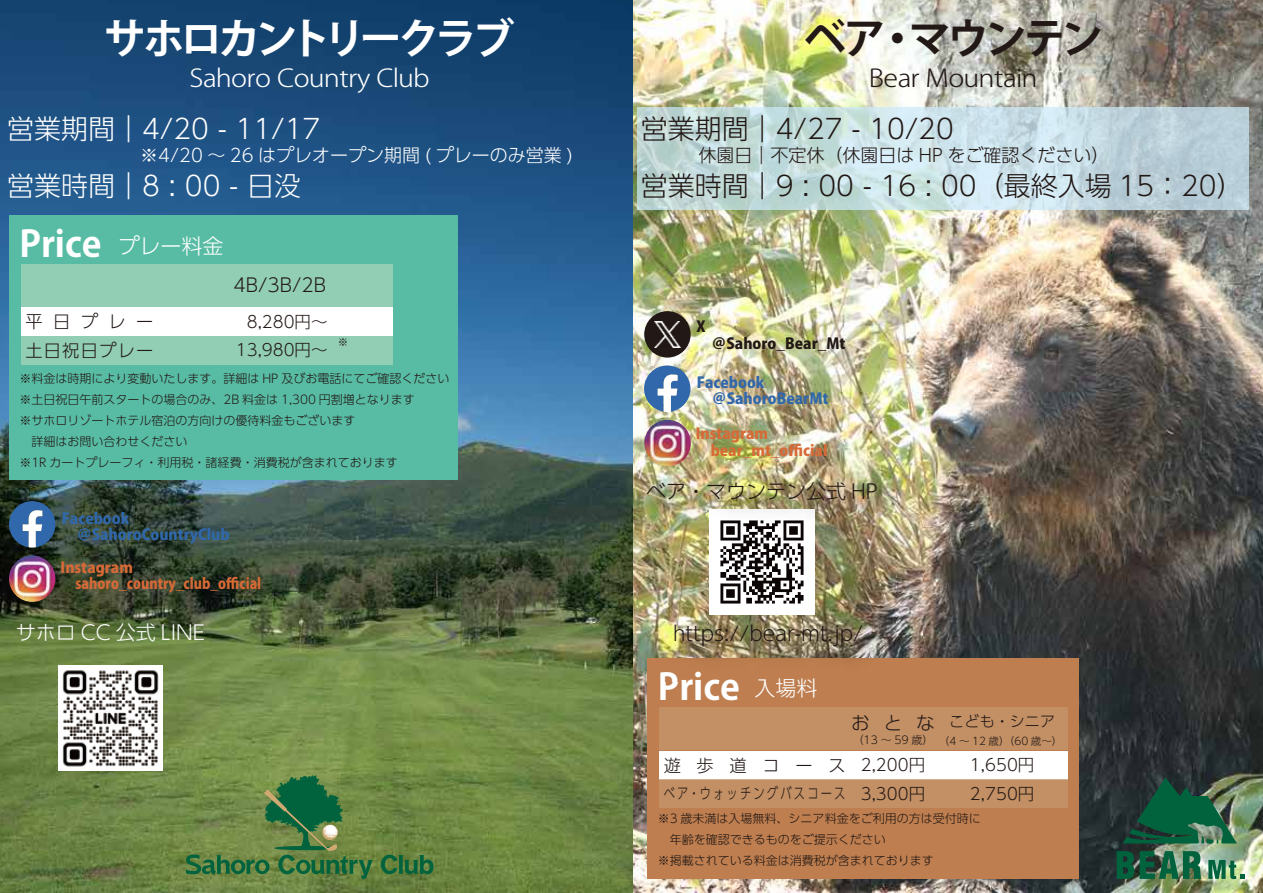
<style>
.page{position:relative;width:1263px;height:893px;background:#fff}
.page>*{position:absolute;margin:0;border:0;box-sizing:border-box;transform-origin:0 0}
.t1{font:700 42px "Koz Go Pro";letter-spacing:-.115em;color:#fff}
.t2{font:700 42px "Koz Go Pro";letter-spacing:-.1em;color:#221815}
.t3{font:700 36px "Koz Go Pro";color:#fff}
.t4{font:300 27px "UD Shin Go Pr 6 N";color:#221815}
.t5{font:300 27px "UD Shin Go Pr 6 N";color:#fff}
.t6{font:300 24.3px "Koz Go Pro";letter-spacing:-.025em;color:#fff;scale:1.11 1}
.t7{font:300 24.3px "Koz Go Pro";letter-spacing:-.025em;color:#221815;scale:1.11 1}
.t8{font:300 19.95px "UD Shin Go Pr 6 N";color:#221815}
.t9{font:300 19.95px "UD Shin Go Pr 6 N";color:#fff}
.t10{font:300 18.75px "UD Shin Go Pr 6 N";color:#221815}
.t11{font:300 18px "UD Shin Go Pr 6 N";color:#fff}
.t12{font:300 18px "UD Shin Go Pr 6 N";color:#221815}
.t13{font:300 17.1px/28.8px "UD Shin Go Pr 6 N";letter-spacing:.075em;color:#221815}
.t14{font:300 17.1px "UD Shin Go Pr 6 N";letter-spacing:.615em;color:#221815}
.t15{font:300 16.5px/28.8px "UD Shin Go Pr 6 N";color:#221815}
.t16{font:800 15px/16.5px "Koz Go Pro";color:#d76a36}
.t17{font:800 15px/16.5px "Koz Go Pro";color:#3068ab}
.t18{font:800 15px/16.5px "Koz Go Pro";color:#221815}
.t19{font:300 15px "UD Shin Go Pr 6 N";letter-spacing:.195em;color:#221815;scale:.75 1}
.t20{font:300 15px "UD Shin Go Pr 6 N";letter-spacing:.195em;color:#221815}
.t21{font:300 12px/20.9px "UD Shin Go Pr 6 N";color:#221815}
.t22{font:300 10.95px "UD Shin Go Pr 6 N";color:#221815}
.t23{font:300 10.5px "UD Shin Go Pr 6 N";color:#221815}
.s1{font-family:"UD Shin Go Pr 6 N";font-weight:300;font-size:21px}
</style>
<div class="page">
<img style="left:0;top:0;width:1263px;height:893px">
<svg style="left:637px;top:107px;width:611px;height:103px;background:#c4dbdf"></svg>
<svg style="left:381px;top:855px;width:52px;height:19px"></svg>
<svg style="left:186px;top:775px;width:187px;height:104px;background:#5b8346"></svg>
<div style="left:9px;top:215px;width:448px;height:264px;background:#58bca4"></div>
<div style="left:21px;top:307px;width:371px;height:29px;background:#fff"></div>
<div style="left:21px;top:336px;width:371px;height:29px;background:#91ceb3"></div>
<div style="left:21px;top:264px;width:371px;height:42px;background:#91ceb3"></div>
<div style="left:647px;top:658px;width:432px;height:221px;background:#be7e4f"></div>
<div style="left:659px;top:751px;width:408px;height:29px;background:#fff"></div>
<div style="left:659px;top:779px;width:408px;height:29px;background:#c39065"></div>
<div style="left:659px;top:708px;width:408px;height:42px;background:#c39065"></div>
<svg style="left:9px;top:501px;width:46px;height:47px;background:#507499"></svg>
<img style="left:9px;top:555px;width:46px;height:47px;border-radius:23px">
<div style="left:644px;top:311px;width:47px;height:47px;background:#221815;border-radius:50%"></div>
<img style="left:655px;top:321px;width:25px;height:26px">
<svg style="left:644px;top:365px;width:46px;height:47px"></svg>
<img style="left:644px;top:420px;width:47px;height:46px;border-radius:23px">
<img style="left:709px;top:539px;width:105px;height:72px">
<img style="left:634px;top:469px;width:277px;height:70px">
<img style="left:661px;top:611px;width:236px;height:48px">
<img style="left:58px;top:666px;width:105px;height:104px">
<img style="left:1122px;top:777px;width:115px;height:66px">
<svg style="left:1117px;top:851px;width:84px;height:28px;background:#27684a"></svg>
<svg style="left:1208px;top:860px;width:36px;height:19px"></svg>
<h1 class="t1" style="left:104px;top:12px;width:412px">サホロカントリークラブ</h1>
<h3 class="t6" style="left:190px;top:62px;width:218px">Sahoro Country Club</h3>
<h3 class="t7" style="left:869px;top:62px;width:154px">Bear Mountain</h3>
<h1 class="t2" style="left:804px;top:12px;width:300px">ベア・マウンテン</h1>
<h3 class="t5" style="left:7px;top:107px;width:315px">営業期間｜4/20 - 11/17</h3>
<h3 class="t11" style="left:140px;top:141px;width:434px">※4/20 ～ 26 はプレオープン期間 ( プレーのみ営業 )</h3>
<h3 class="t12" style="left:698px;top:141px;width:412px">休園日｜不定休（休園日は HP をご確認ください）</h3>
<h3 class="t4" style="left:641px;top:164px;width:605px">営業時間｜9 : 00 - 16 : 00（最終入場 15：20）</h3>
<h3 class="t4" style="left:641px;top:107px;width:315px">営業期間｜4/27 - 10/20</h3>
<h3 class="t5" style="left:7px;top:164px;width:295px">営業時間｜8 : 00 - 日没</h3>
<h2 class="t3" style="left:19px;top:220px;width:206px">Price <span class="s1">プレー料金</span></h2>
<h3 class="t10" style="left:234px;top:269px;width:94px">4B/3B/2B</h3>
<h3 class="t13" style="left:25px;top:307px;width:129px">平日プレー土日祝日プレー</h3>
<h3 class="t15" style="left:236px;top:306px;width:93px;text-align:right">8,280円～<br>13,980円～</h3>
<p class="t21" style="left:19px;top:368px;width:431px">※料金は時期により変動いたします。詳細は HP 及びお電話にてご確認ください※土日祝日午前スタートの場合のみ、2B 料金は 1,300 円割増となります<br>※サホロリゾートホテル宿泊の方向けの優待料金もございます<br>　詳細はお問い合わせください<br>※1R カートプレーフィ・利用税・諸経費・消費税が含まれております</p>
<p class="t23" style="left:338px;top:333px;width:12px">※</p>
<p class="t17" style="left:62px;top:511px;width:170px">Facebook<br>　＠SahoroCountryClub</p>
<p class="t16" style="left:76px;top:560px;width:187px;text-indent:-15px">Instagram sahoro_country_club_official</p>
<h3 class="t9" style="left:16px;top:616px;width:191px">サホロ CC 公式 LINE</h3>
<p class="t18" style="left:697px;top:320px;width:150px">X<br>　＠Sahoro_Bear_Mt</p>
<p class="t17" style="left:697px;top:375px;width:133px">Facebook<br>　＠SahoroBearMt</p>
<p class="t16" style="left:696px;top:427px;width:133px">Instagram　bear_mt_official</p>
<h3 class="t8" style="left:646px;top:475px;width:233px">ベア・マウンテン公式 HP</h3>
<h3 class="t8" style="left:673px;top:618px;width:192px">https://bear-mt.jp/</h3>
<h2 class="t3" style="left:658px;top:664px;width:161px">Price <span class="s1">入場料</span></h2>
<h3 class="t14" style="left:664px;top:751px;width:183px">遊歩道コース</h3>
<p class="t19" style="left:664px;top:781px;width:244px">ベア・ウォッチングバスコース</p>
<h3 class="t10" style="left:851px;top:708px;width:85px">おとな</h3>
<p class="t22" style="left:853px;top:731px;width:82px">（13 ～ 59 歳）</p>
<p class="t20" style="left:949px;top:709px;width:107px">こども・シニア</p>
<p class="t23" style="left:939px;top:732px;width:125px">（4 ～ 12 歳）（60 歳～）</p>
<h3 class="t15" style="left:861px;top:750px;width:66px">2,200円<br>3,300円</h3>
<h3 class="t15" style="left:970px;top:750px;width:66px">1,650円<br>2,750円</h3>
<p class="t21" style="left:658px;top:808px;width:324px">※3 歳未満は入場無料、シニア料金をご利用の方は受付時に　年齢を確認できるものをご提示ください<br>※掲載されている料金は消費税が含まれております</p>
</div>
